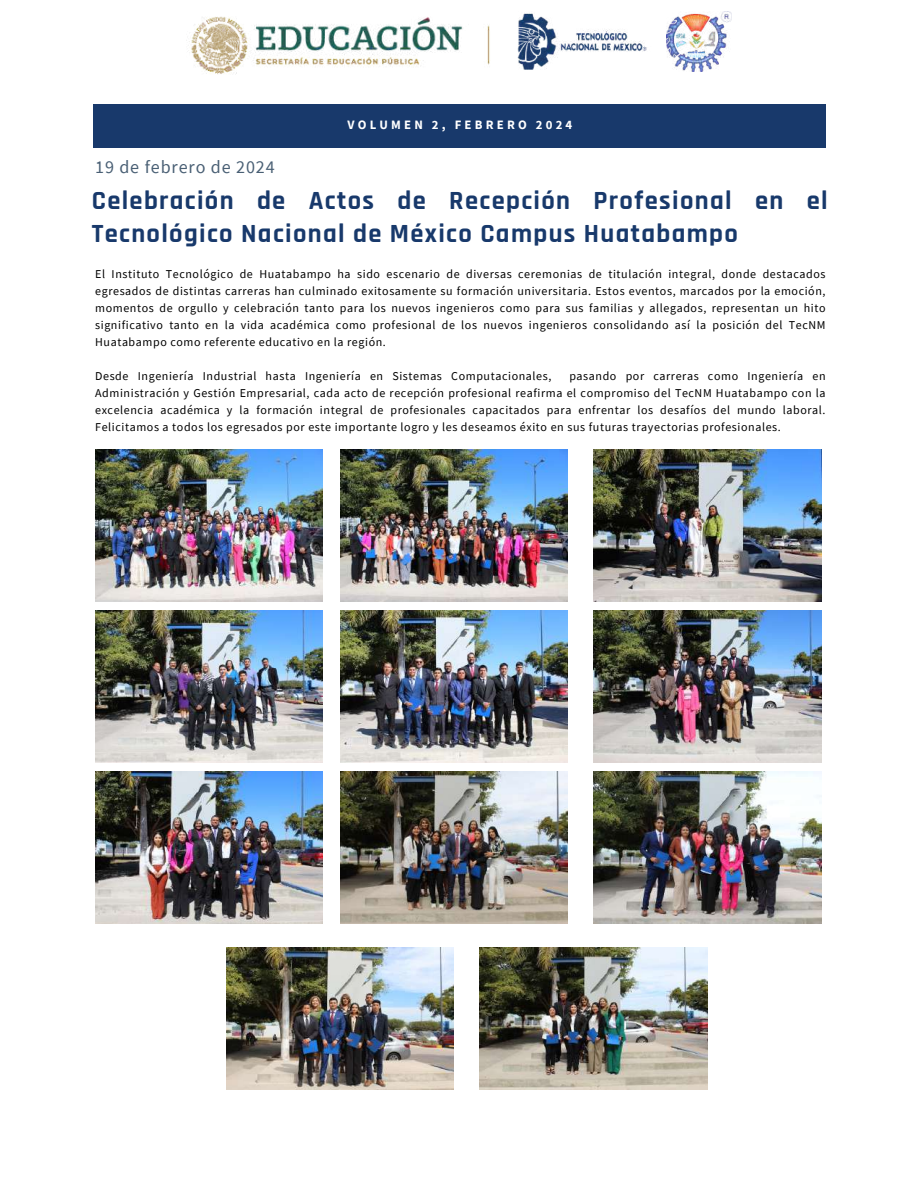
<style>
.page{position:relative;width:918px;height:1188px;background:#fff}
.page>*{position:absolute;margin:0;border:0;box-sizing:border-box;transform-origin:0 0}
.t1{font:700 26.55px/32.7px "Rajdhani";letter-spacing:.05em;color:#18396b}
.t2{font:18px "Source Sans Pro";letter-spacing:.05em;color:#495f74}
.t3{font:700 12.75px "Source Sans Pro";letter-spacing:.25em;color:#fff}
.t4{font:12px/17px "Source Sans Pro";letter-spacing:.05em;color:#000;text-align:justify}
</style>
<div class="page">
<div style="left:94px;top:105px;width:732px;height:43px;background:#18396b"></div>
<img style="left:667px;top:12px;width:65px;height:59px">
<img style="left:517px;top:13px;width:130px;height:57px">
<img style="left:186px;top:16px;width:304px;height:58px">
<img style="left:95px;top:450px;width:227px;height:152px">
<img style="left:340px;top:450px;width:227px;height:152px">
<img style="left:594px;top:450px;width:227px;height:152px">
<img style="left:95px;top:611px;width:227px;height:151px">
<img style="left:340px;top:611px;width:227px;height:151px">
<img style="left:594px;top:611px;width:227px;height:151px">
<img style="left:95px;top:771px;width:227px;height:152px">
<img style="left:340px;top:771px;width:227px;height:152px">
<img style="left:594px;top:771px;width:227px;height:152px">
<img style="left:226px;top:948px;width:228px;height:142px">
<img style="left:480px;top:948px;width:227px;height:142px">
<h2 class="t2" style="left:95px;top:156px;width:181px">19 de febrero de 2024</h2>
<p class="t3" style="left:347px;top:117px;width:226px">VOLUMEN 2, FEBRERO 2024</p>
<h1 class="t1" style="left:92px;top:185px;width:737px">Celebración de Actos de Recepción Profesional en el<br>Tecnológico Nacional de México Campus Huatabampo</h1>
<p class="t4" style="left:95px;top:265px;width:732px">El Instituto Tecnológico de Huatabampo ha sido escenario de diversas ceremonias de titulación integral, donde destacados egresados de distintas carreras han culminado exitosamente su formación universitaria. Estos eventos, marcados por la emoción, momentos de orgullo y celebración tanto para los nuevos ingenieros como para sus familias y allegados, representan un hito significativo tanto en la vida académica como profesional de los nuevos ingenieros consolidando así la posición del TecNM Huatabampo como referente educativo en la región.</p>
<p class="t4" style="left:95px;top:367px;width:458px">Desde Ingeniería Industrial hasta Ingeniería en Sistemas Computacionales,</p>
<p class="t4" style="left:95px;top:367px;width:732px;text-indent:474px">pasando por carreras como Ingeniería en Administración y Gestión Empresarial, cada acto de recepción profesional reafirma el compromiso del TecNM Huatabampo con la excelencia académica y la formación integral de profesionales capacitados para enfrentar los desafíos del mundo laboral.<br>Felicitamos a todos los egresados por este importante logro y les deseamos éxito en sus futuras trayectorias profesionales.</p>
</div>
